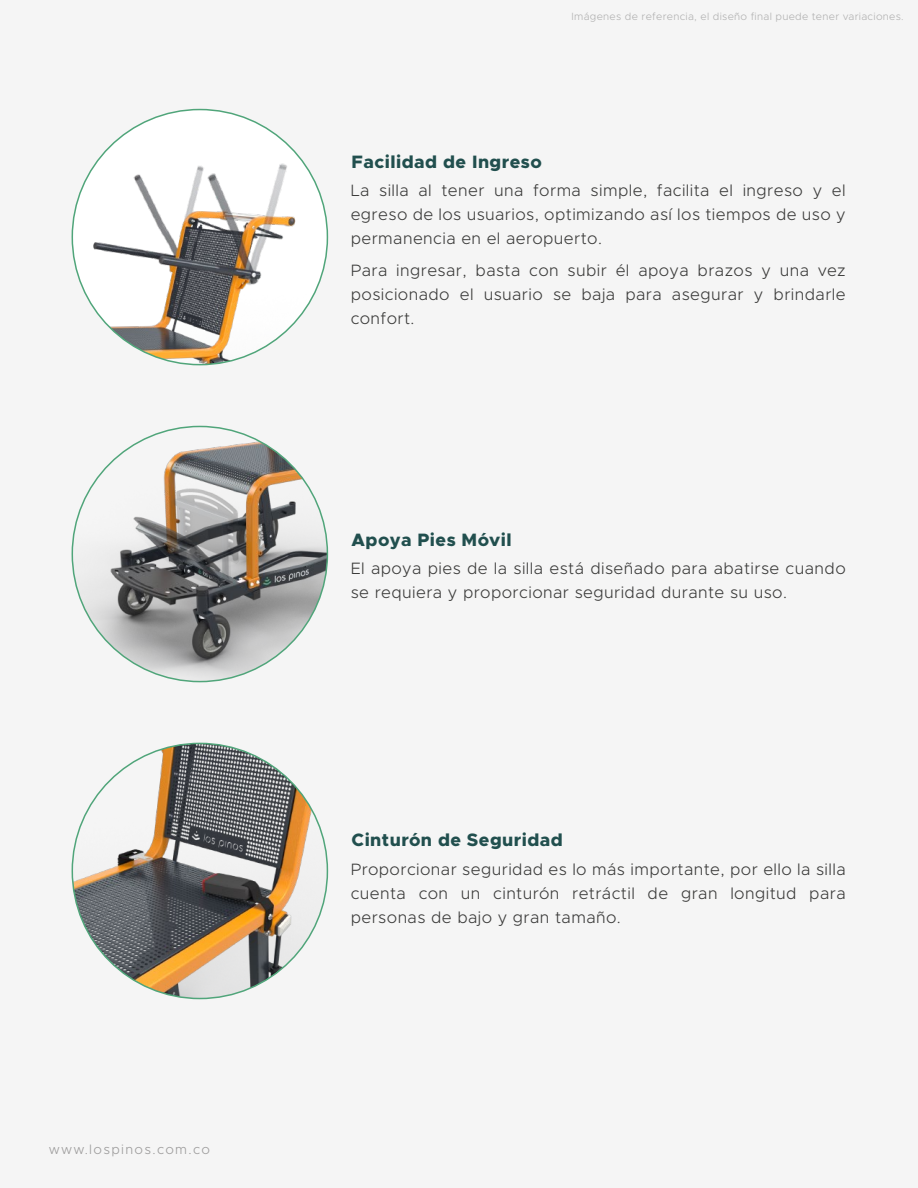
<style>
.page{position:relative;width:918px;height:1188px;background:#f5f5f5}
.page>*{position:absolute;margin:0;border:0;box-sizing:border-box;transform-origin:0 0}
.t1{font:800 18px "Metropolis";letter-spacing:.025em;color:#214f4e}
.t2{font:300 16.5px/24px "Metropolis";letter-spacing:.025em;color:#3c3c3b;text-align:justify}
.t3{font:300 13.5px "Metropolis";letter-spacing:.1em;color:#9c9b9b}
.t4{font:300 10.5px "Metropolis";letter-spacing:.025em;color:#b1b1b1}
</style>
<div class="page">
<div style="left:72px;top:110px;width:255px;height:255px;background:#fff;border-radius:50%"></div>
<img style="left:72px;top:139px;width:255px;height:226px">
<img style="left:72px;top:426px;width:255px;height:256px;border-radius:128px">
<img style="left:171px;top:486px;width:68px;height:30px">
<img style="left:129px;top:516px;width:110px;height:76px">
<img style="left:72px;top:743px;width:255px;height:256px;border-radius:128px">
<p class="t3" style="left:49px;top:1141px;width:163px">www.lospinos.com.co</p>
<p class="t4" style="left:572px;top:10px;width:334px">Imágenes de referencia, el diseño final puede tener variaciones.</p>
<p class="t1" style="left:352px;top:150px;width:192px">Facilidad de Ingreso</p>
<p class="t2" style="left:351px;top:178px;width:497px">La silla al tener una forma simple, facilita el ingreso y el egreso de los usuarios, optimizando así los tiempos de uso y permanencia en el aeropuerto.</p>
<p class="t2" style="left:351px;top:258px;width:497px">Para ingresar, basta con subir él apoya brazos y una vez posicionado el usuario se baja para asegurar y brindarle confort.</p>
<p class="t1" style="left:352px;top:528px;width:162px">Apoya Pies Móvil</p>
<p class="t2" style="left:351px;top:556px;width:497px">El apoya pies de la silla está diseñado para abatirse cuando se requiera y proporcionar seguridad durante su uso.</p>
<p class="t1" style="left:352px;top:829px;width:213px">Cinturón de Seguridad</p>
<p class="t2" style="left:351px;top:857px;width:496px">Proporcionar seguridad es lo más importante, por ello la silla cuenta con un cinturón retráctil de gran longitud para personas de bajo y gran tamaño.</p>
</div>
